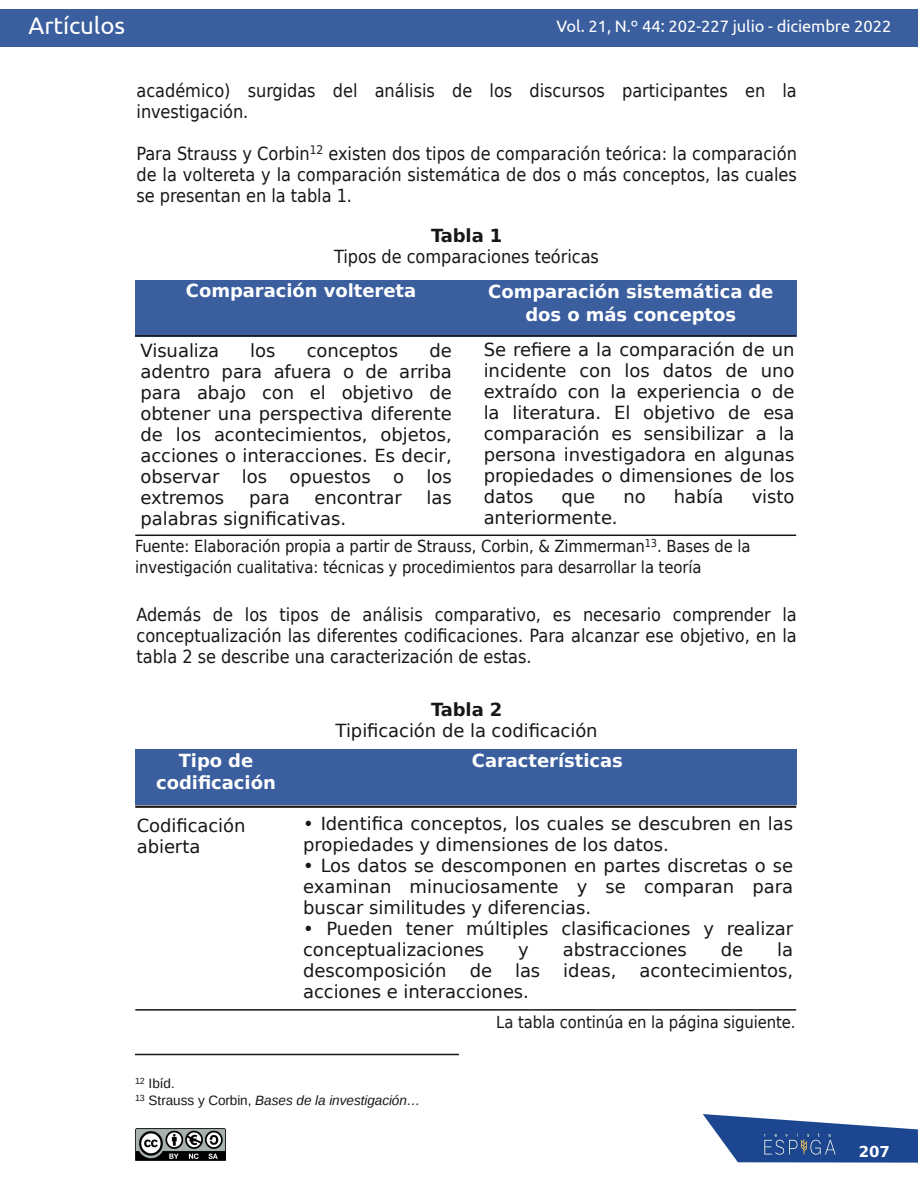
<style>
.page{position:relative;width:918px;height:1188px;background:#fff}
.page>*{position:absolute;margin:0;border:0;box-sizing:border-box;transform-origin:0 0}
.t1{font:24px "Ubuntu";letter-spacing:-.005em;color:#fff}
.t2{font:18px/21px "DejaVu Sans";letter-spacing:-.005em;color:#181715;text-align:justify}
.t3{font:18px/21px "DejaVu Sans Condensed";color:#181715;text-align:justify}
.t4{font:700 18px/22.5px "DejaVu Sans";letter-spacing:-.005em;color:#fff;text-align:center}
.t5{font:700 18px "DejaVu Sans";letter-spacing:-.005em;color:#181715}
.t6{font:16.5px/21px "DejaVu Sans Condensed";letter-spacing:-.005em;color:#181715}
.t7{font:16.5px "Ubuntu";color:#fff}
.t8{font:700 15px "DejaVu Sans";color:#fff}
.t9{font:italic 13.5px/16.5px "Liberation Sans";color:#181715}
.s1{font-style:normal}
</style>
<div class="page">
<svg style="left:703px;top:1114px;width:215px;height:49px"></svg>
<img style="left:741px;top:1129px;width:118px;height:31px">
<div style="left:0;top:9px;width:918px;height:38px;background:#3a5e9e"></div>
<img style="left:135px;top:1129px;width:90px;height:31px">
<div style="left:135px;top:281px;width:661px;height:56px;background:#3a5e9e"></div>
<hr style="left:135px;top:335px;width:661px;height:2px;background:#181715">
<hr style="left:135px;top:535px;width:661px;height:1px;background:#181715">
<div style="left:135px;top:750px;width:661px;height:55px;background:#3a5e9e"></div>
<hr style="left:135px;top:806px;width:661px;height:2px;background:#181715">
<hr style="left:135px;top:1009px;width:661px;height:2px;background:#181715">
<hr style="left:135px;top:1054px;width:324px;height:1px;background:#181715">
<h1 class="t1" style="left:28px;top:12px;width:98px">Artículos</h1>
<p class="t7" style="left:557px;top:17px;width:336px">Vol. 21, N.º 44: 202-227 julio - diciembre 2022</p>
<p class="t3" style="left:136px;top:80px;width:662px">académico) surgidas del análisis de los discursos participantes en la investigación.</p>
<p class="t3" style="left:136px;top:143px;width:662px">Para Strauss y Corbin<sup>12</sup> existen dos tipos de comparación teórica: la comparación de la voltereta y la comparación sistemática de dos o más conceptos, las cuales se presentan en la tabla 1.</p>
<p class="t5" style="left:431px;top:226px;width:73px">Tabla 1</p>
<p class="t3" style="left:334px;top:247px;width:266px">Tipos de comparaciones teóricas</p>
<p class="t4" style="left:186px;top:280px;width:232px">Comparación voltereta</p>
<p class="t4" style="left:488px;top:281px;width:287px">Comparación sistemática de dos o más conceptos</p>
<p class="t2" style="left:141px;top:340px;width:80px">Visualiza</p>
<p class="t2" style="left:250px;top:340px;width:27px">los</p>
<p class="t2" style="left:307px;top:340px;width:93px">conceptos</p>
<p class="t2" style="left:141px;top:340px;width:313px;text-indent:289px">de adentro para afuera o de arriba para abajo con el objetivo de obtener una perspectiva diferente de los acontecimientos, objetos, acciones o interacciones. Es decir, observar los opuestos o los extremos</p>
<p class="t2" style="left:249px;top:487px;width:42px">para</p>
<p class="t2" style="left:315px;top:487px;width:89px">encontrar</p>
<p class="t2" style="left:427px;top:487px;width:27px">las</p>
<p class="t2" style="left:141px;top:508px;width:207px">palabras significativas.</p>
<p class="t2" style="left:484px;top:339px;width:312px">Se refiere a la comparación de un incidente con los datos de uno extraído con la experiencia o de la literatura. El objetivo de esa comparación es sensibilizar a la persona investigadora en algunas propiedades o dimensiones de los datos</p>
<p class="t2" style="left:562px;top:486px;width:35px">que</p>
<p class="t2" style="left:623px;top:486px;width:24px">no</p>
<p class="t2" style="left:674px;top:486px;width:51px">había</p>
<p class="t2" style="left:752px;top:486px;width:44px">visto</p>
<p class="t2" style="left:484px;top:507px;width:135px">anteriormente.</p>
<p class="t6" style="left:135px;top:535px;width:617px">Fuente: Elaboración propia a partir de Strauss, Corbin, &amp; Zimmerman<sup>13</sup>. Bases de la investigación cualitativa: técnicas y procedimientos para desarrollar la teoría</p>
<p class="t3" style="left:136px;top:604px;width:662px">Además de los tipos de análisis comparativo, es necesario comprender la conceptualización las diferentes codificaciones. Para alcanzar ese objetivo, en la tabla 2 se describe una caracterización de estas.</p>
<p class="t5" style="left:431px;top:700px;width:73px">Tabla 2</p>
<p class="t2" style="left:336px;top:720px;width:264px">Tipificación de la codificación</p>
<p class="t4" style="left:156px;top:749px;width:121px">Tipo de codificación</p>
<p class="t4" style="left:472px;top:750px;width:153px">Características</p>
<p class="t2" style="left:137px;top:815px;width:110px">Codificación abierta</p>
<p class="t2" style="left:303px;top:813px;width:491px">• Identifica conceptos, los cuales se descubren en las propiedades y dimensiones de los datos.</p>
<p class="t2" style="left:303px;top:855px;width:491px">• Los datos se descomponen en partes discretas o se examinan minuciosamente y se comparan para buscar similitudes y diferencias.</p>
<p class="t2" style="left:303px;top:918px;width:491px">• Pueden tener múltiples clasificaciones y realizar conceptualizaciones</p>
<p class="t2" style="left:518px;top:939px;width:12px">y</p>
<p class="t2" style="left:563px;top:939px;width:126px">abstracciones</p>
<p class="t2" style="left:721px;top:939px;width:24px">de</p>
<p class="t2" style="left:777px;top:939px;width:17px">la</p>
<p class="t2" style="left:303px;top:960px;width:145px">descomposición</p>
<p class="t2" style="left:470px;top:960px;width:24px">de</p>
<p class="t2" style="left:515px;top:960px;width:27px">las</p>
<p class="t2" style="left:563px;top:960px;width:55px">ideas,</p>
<p class="t2" style="left:640px;top:960px;width:155px">acontecimientos,</p>
<p class="t2" style="left:303px;top:981px;width:227px">acciones e interacciones.</p>
<p class="t9" style="left:135px;top:1075px;width:287px"><sup>12</sup> <span class="s1">Ibíd.<br></span><sup>13</sup> <span class="s1">Strauss y Corbin,</span> Bases de la investigación…</p>
<p class="t6" style="left:496px;top:1012px;width:301px">La tabla continúa en la página siguiente.</p>
<p class="t8" style="left:859px;top:1143px;width:33px">207</p>
</div>
